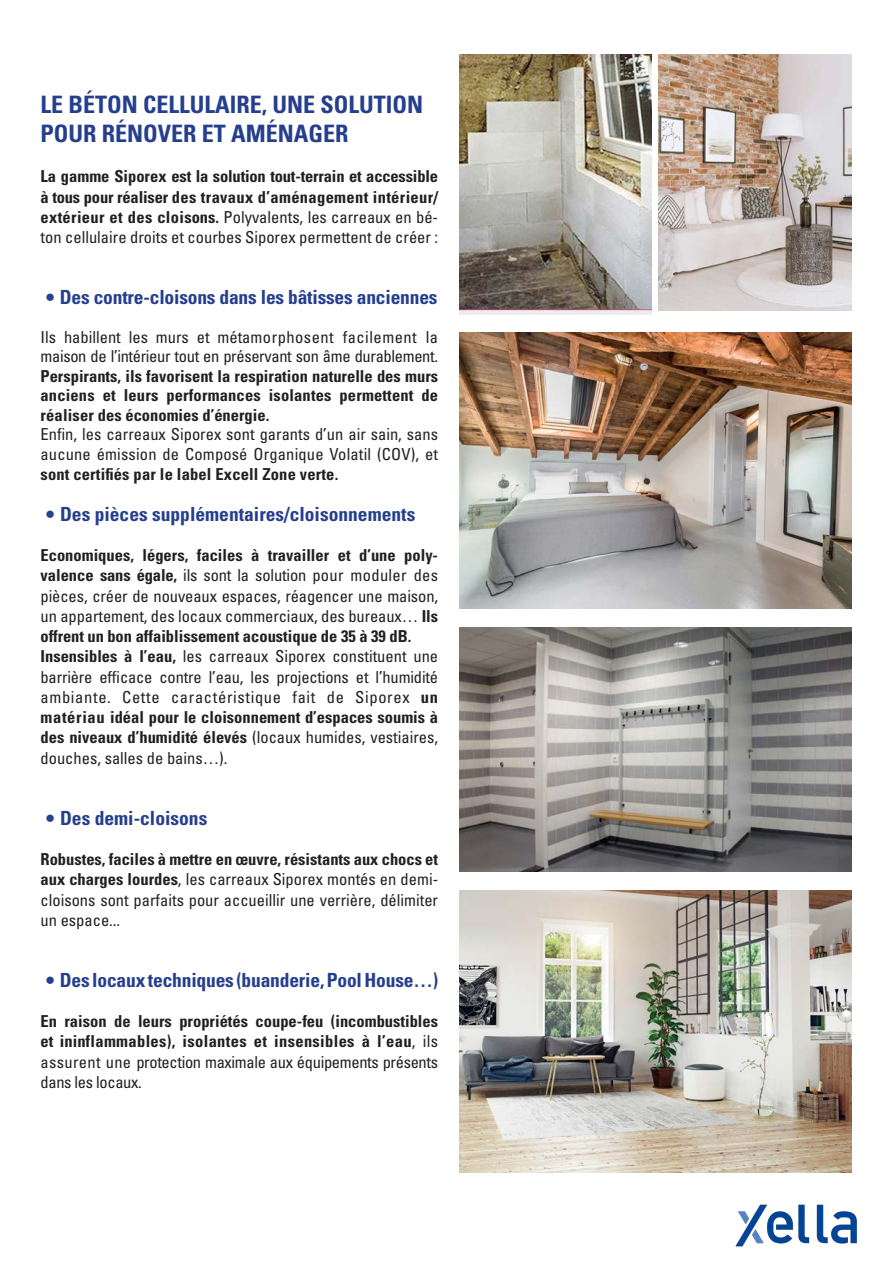
<style>
.page{position:relative;width:893px;height:1263px;background:#fff}
.page>*{position:absolute;margin:0;border:0;box-sizing:border-box;transform-origin:0 0}
.t1{font:700 condensed 24px/28.5px "Univers LT Std";color:#253f8e}
.t2{font:700 condensed 19.5px "Univers LT Std";letter-spacing:-.01em;color:#253f8e}
.t3{font:condensed 16.5px/20.2px "Univers LT Std";color:#231f20;text-align:justify}
.t4{font:700 condensed 16.5px/20.2px "Univers LT Std";letter-spacing:.01em;color:#231f20;text-align:justify}
.s1{font-weight:400}
.s2{font-weight:700}
</style>
<div class="page">
<img style="left:659px;top:54px;width:192px;height:256px">
<img style="left:459px;top:54px;width:193px;height:261px">
<img style="left:459px;top:332px;width:392px;height:277px">
<img style="left:459px;top:891px;width:392px;height:281px">
<img style="left:459px;top:627px;width:392px;height:245px">
<img style="left:735px;top:1204px;width:122px;height:43px">
<p class="t1" style="left:41px;top:91px;width:384px">LE BÉTON CELLULAIRE, UNE SOLUTION<br>POUR RÉNOVER ET AMÉNAGER</p>
<p class="t4" style="left:41px;top:166px;width:399px">La gamme Siporex est la solution tout-terrain et accessible à tous pour réaliser des travaux d’aménagement intérieur/ extérieur et des cloisons. <span class="s1">Polyvalents, les carreaux en bé&shy;ton cellulaire droits et courbes Siporex permettent de créer :</span></p>
<p class="t2" style="left:60px;top:285px;width:379px">Des contre-cloisons dans les bâtisses anciennes</p>
<p class="t4" style="left:41px;top:327px;width:399px;line-height:19.5px"><span class="s1">Ils habillent les murs et métamorphosent facilement la maison de l’intérieur tout en préservant son âme durablement.<br></span>Perspirants, ils favorisent la respiration naturelle des murs anciens et leurs performances isolantes permettent de réaliser des économies d’énergie.</p>
<p class="t3" style="left:41px;top:424px;width:399px;line-height:19.8px">Enfin, les carreaux Siporex sont garants d’un air sain, sans aucune émission de Composé Organique Volatil (COV), et <span class="s2">sont certifiés par le label Excell Zone verte.</span></p>
<p class="t2" style="left:60px;top:502px;width:357px">Des pièces supplémentaires/cloisonnements</p>
<p class="t3" style="left:41px;top:545px;width:399px"><span class="s2">Economiques, légers, faciles à travailler et d’une poly&shy;valence sans égale,</span> ils sont la solution pour moduler des pièces, créer de nouveaux espaces, réagencer une maison, un appartement, des locaux commerciaux, des bureaux… <span class="s2">Ils offrent un bon affaiblissement acoustique de 35 à 39 dB.</span></p>
<p class="t3" style="left:41px;top:646px;width:399px"><span class="s2">Insensibles à l’eau,</span> les carreaux Siporex constituent une barrière efficace contre l’eau, les projections et l’humidité ambiante. Cette caractéristique fait de Siporex <span class="s2">un matériau idéal pour le cloisonnement d’espaces soumis à des niveaux d’humidité élevés</span> (locaux humides, vestiaires, douches, salles de bains…).</p>
<p class="t2" style="left:60px;top:806px;width:149px">Des demi-cloisons</p>
<p class="t3" style="left:41px;top:849px;width:399px"><span class="s2">Robustes, faciles à mettre en œuvre, résistants aux chocs et aux charges lourdes</span>, les carreaux Siporex montés en demi&shy;cloisons sont parfaits pour accueillir une verrière, délimiter un espace...</p>
<p class="t2" style="left:60px;top:968px;width:380px">Des locaux techniques (buanderie, Pool House…)</p>
<p class="t4" style="left:41px;top:1011px;width:399px">En raison de leurs propriétés coupe-feu (incombustibles et ininflammables), isolantes et insensibles à l’eau<span class="s1">, ils assurent une protection maximale aux équipements présents dans les locaux.</span></p>
</div>
